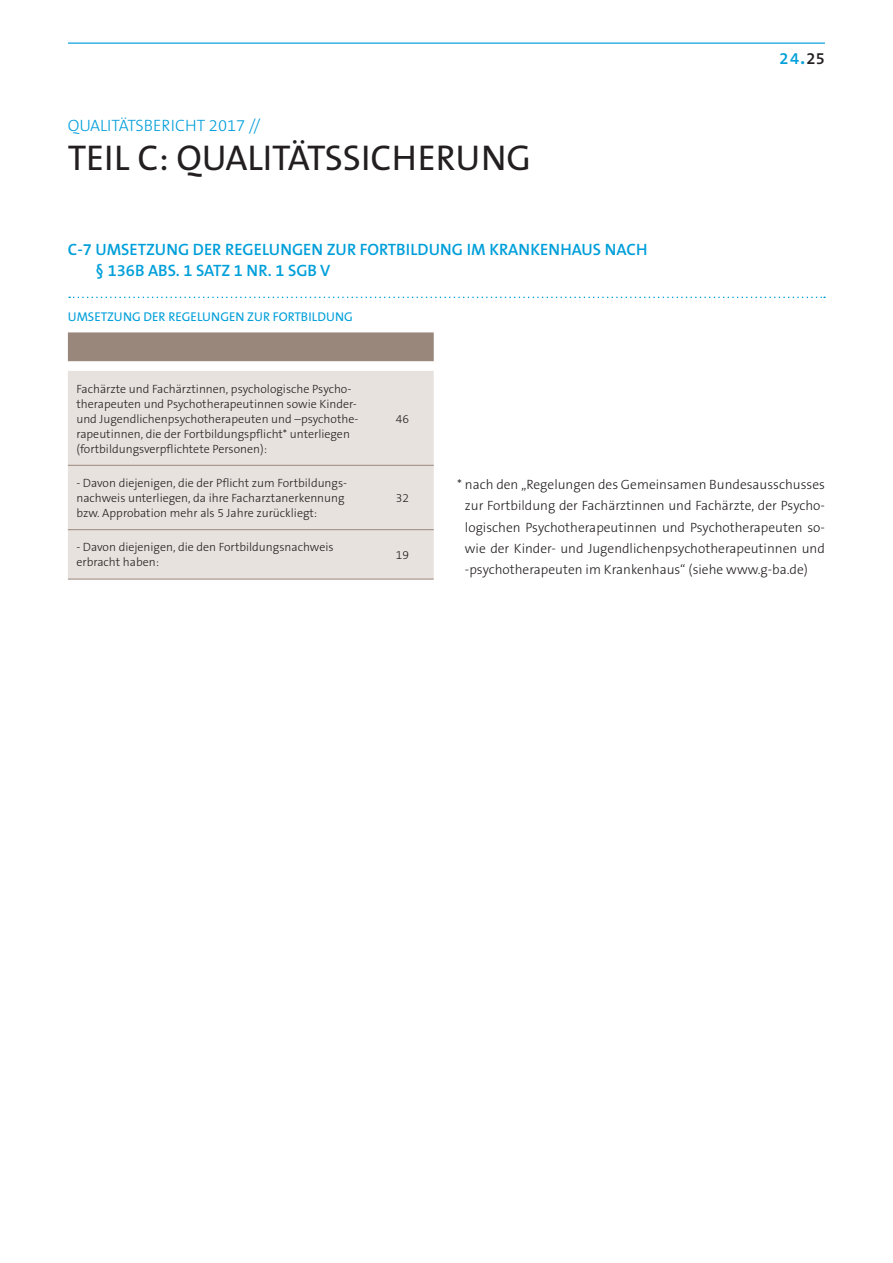
<style>
.page{position:relative;width:893px;height:1263px;background:#fff}
.page>*{position:absolute;margin:0;border:0;box-sizing:border-box;transform-origin:0 0}
.t1{font:36px "The Sans B5 Plain";letter-spacing:.005em;color:#231f20}
.t2{font:600 16.5px/21.3px "The Sans B6";color:#009fda}
.t3{font:300 16.5px "The Sans B3";color:#009fda}
.t4{font:300 13.5px/21.3px "The Sans B3";color:#231f20;text-align:justify}
.t5{font:12.75px "The Sans B5 Plain";color:#009fda}
.t6{font:300 12px/15px "The Sans B3";color:#231f20}
.s1{font-family:"The Sans B8";font-weight:800}
.s2{color:#231f20}
</style>
<div class="page">
<hr style="left:68px;top:43px;width:757px;height:1px;background:#009fda">
<svg style="left:69px;top:297px;width:756px;height:1px"></svg>
<div style="left:68px;top:332px;width:366px;height:30px;background:#99877c"></div>
<div style="left:68px;top:371px;width:366px;height:208px;background:#e8e2de"></div>
<hr style="left:68px;top:465px;width:303px;height:1px;background:#99877c">
<hr style="left:68px;top:529px;width:303px;height:1px;background:#99877c">
<hr style="left:68px;top:579px;width:303px;height:1px;background:#99877c">
<hr style="left:371px;top:465px;width:63px;height:1px;background:#99877c">
<hr style="left:371px;top:529px;width:63px;height:1px;background:#99877c">
<hr style="left:371px;top:579px;width:63px;height:1px;background:#99877c">
<h2 class="t3" style="left:68px;top:116px;width:194px">qualitätsbericht 2017 //</h2>
<h1 class="t1" style="left:68px;top:139px;width:437px">TE IL C: QUALITÄTSSICHE RUNG</h1>
<h2 class="t2" style="left:96px;top:239px;width:553px;text-indent:-28px">C-7 UMSETZUNG DER REGELUNGEN ZUR FORTBILDUNG IM KRANKENHAUS NACH § 136B ABS. 1 SATZ 1 NR. 1 SG B V</h2>
<p class="t5" style="left:68px;top:310px;width:109px">UMSETZUNG DER REGE</p>
<p class="t5" style="left:197px;top:310px;width:24px">LUNGEN</p>
<p class="t5" style="left:247px;top:310px;width:97px">ZUR FORTBILDUNG</p>
<p class="t6" style="left:76px;top:381px;width:283px">Fachärzte und Fachärztinnen, psychologische Psycho&shy;therapeuten und Psychotherapeutinnen sowie Kinder&shy;und Jugendlichenpsychotherapeuten und –psychothe&shy;rapeutinnen, die der Fortbildungspflicht* unterliegen (fortbildungsverpflichtete Personen):</p>
<p class="t6" style="left:396px;top:411px;width:15px">46</p>
<h2 class="t2" style="left:779px;top:48px;width:47px">24<span class="s1">.</span><span class="s2">25</span></h2>
<p class="t6" style="left:76px;top:476px;width:272px">- Davon diejenigen, die der Pflicht zum Fortbildungs&shy;nachweis unterliegen, da ihre Facharztanerkennung bzw. Approbation mehr als 5 Jahre zurückliegt:</p>
<p class="t6" style="left:396px;top:491px;width:15px">32</p>
<p class="t6" style="left:76px;top:540px;width:259px">- Davon diejenigen, die den Fortbildungsnachweis erbracht haben:</p>
<p class="t6" style="left:396px;top:548px;width:15px">19</p>
<p class="t4" style="left:465px;top:474px;width:362px;text-indent:-8px">* nach den „Regelungen des Gemeinsamen Bundesausschusses zur Fortbildung der Fachärztinnen und Fachärzte, der Psycho&shy;logischen Psychotherapeutinnen und Psychotherapeuten so&shy;wie der Kinder- und Jugendlichenpsychotherapeutinnen und -psychotherapeuten im Krankenhaus“ (siehe www.g-ba.de)</p>
</div>
